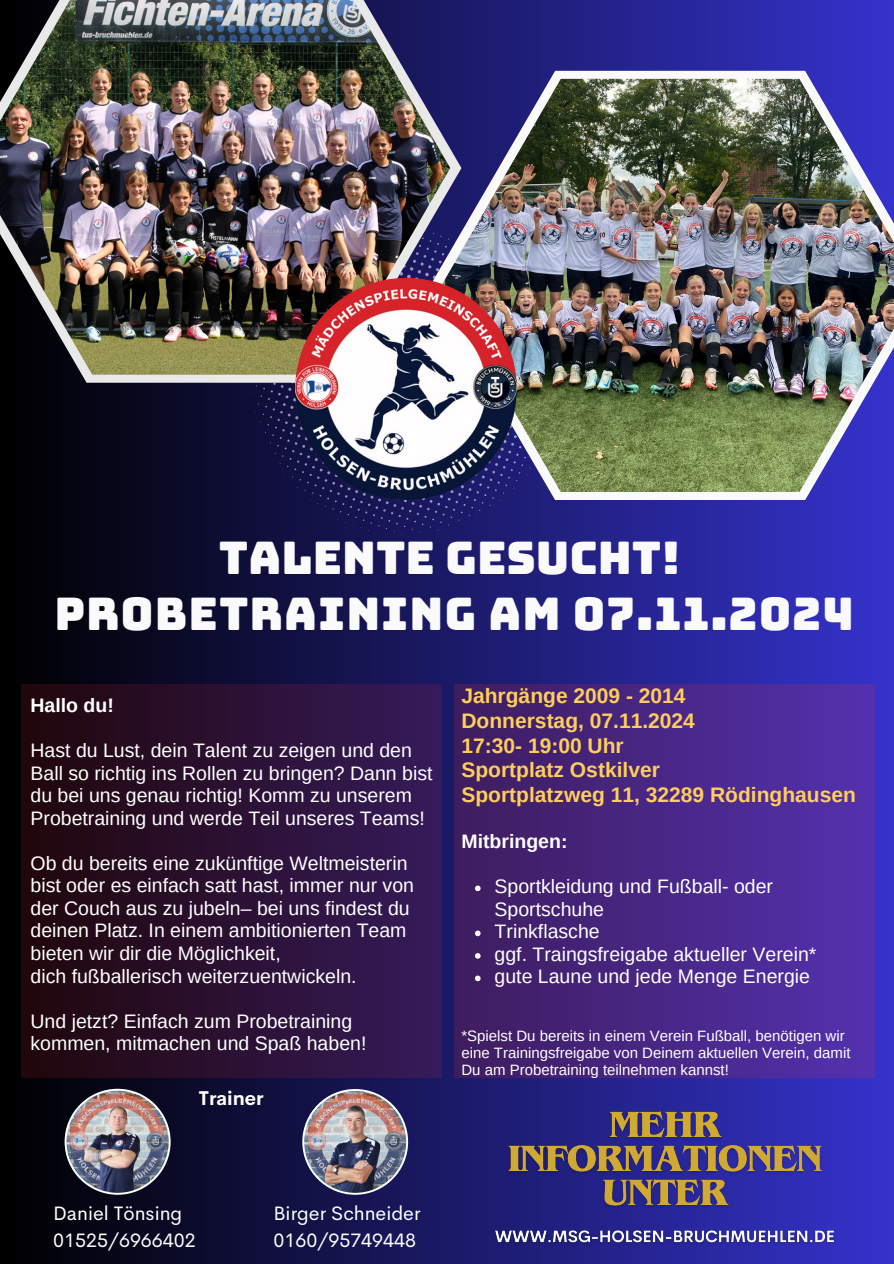
<style>
.page{position:relative;width:894px;height:1264px;background:#fff}
.page>*{position:absolute;margin:0;border:0;box-sizing:border-box;transform-origin:0 0}
.t1{font:45px/56.2px "Bungee";letter-spacing:.025em;color:#fafafb;text-align:center}
.t2{font:700 21px/24.8px "Arimo";color:#ffce5a}
.t3{font:19.5px/22.5px "Arimo";color:#fff}
.t4{font:19.5px/27px "Cerebri Sans";color:#fff}
.t5{font:700 19.5px "Arimo";color:#fff}
.t6{font:700 19.5px "Cerebri Sans";color:#fff}
.t7{font:15px/16.8px "Arimo";color:#fff}
</style>
<div class="page">
<div style="left:0;top:0;width:893px;height:1263px;background:linear-gradient(to right,#000,#3533cb)"></div>
<svg style="left:251px;top:383px;width:310px;height:154px;background:#181753"></svg>
<svg style="left:430px;top:71px;width:463px;height:429px"></svg>
<img style="left:449px;top:79px;width:444px;height:413px">
<svg style="left:0;top:0;width:461px;height:383px;background:#66668a"></svg>
<img style="left:0;top:0;width:450px;height:375px">
<img style="left:295px;top:278px;width:222px;height:222px;border-radius:50%">
<div style="left:21px;top:684px;width:420px;height:393px;background:linear-gradient(to right,#21070a,#361b5b)"></div>
<div style="left:454px;top:684px;width:420px;height:393px;background:linear-gradient(to right,#3e1d5e,#5331af)"></div>
<svg style="left:475px;top:885px;width:5px;height:6px"></svg>
<svg style="left:475px;top:930px;width:5px;height:6px"></svg>
<svg style="left:475px;top:953px;width:5px;height:5px"></svg>
<svg style="left:475px;top:975px;width:5px;height:6px"></svg>
<img style="left:302px;top:1088px;width:106px;height:106px">
<img style="left:65px;top:1088px;width:105px;height:106px">
<img style="left:488px;top:1104px;width:353px;height:147px">
<p class="t1" style="left:54px;top:529px;width:801px">TALENTE GESUCHT!<br>PROBETRAINING AM 07.11.2024</p>
<h1 class="t5" style="left:31px;top:694px;width:85px">Hallo du!</h1>
<h3 class="t3" style="left:31px;top:739px;width:403px">Hast du Lust, dein Talent zu zeigen und den Ball so richtig ins Rollen zu bringen? Dann bist du bei uns genau richtig! Komm zu unserem Probetraining und werde Teil unseres Teams!</h3>
<h4 class="t3" style="left:31px;top:852px;width:385px">Ob du bereits eine zukünftige Weltmeisterin bist oder es einfach satt hast, immer nur von der Couch aus zu jubeln– bei uns findest du deinen Platz. In einem ambitionierten Team bieten wir dir die Möglichkeit,<br>dich fußballerisch weiterzuentwickeln.</h4>
<h4 class="t3" style="left:31px;top:1009px;width:337px">Und jetzt? Einfach zum Probetraining kommen, mitmachen und Spaß haben!</h4>
<p class="t6" style="left:199px;top:1085px;width:66px">Trainer</p>
<h4 class="t2" style="left:461px;top:683px;width:396px">Jahrgänge 2009 - 2014<br>Donnerstag, 07.11.2024<br>17:30- 19:00 Uhr<br>Sportplatz Ostkilver<br>Sportplatzweg 11, 32289 Rödinghausen</h4>
<p class="t5" style="left:461px;top:830px;width:108px">Mitbringen:</p>
<h3 class="t3" style="left:494px;top:875px;width:280px">Sportkleidung und Fußball- oder<br>Sportschuhe</h3>
<h4 class="t3" style="left:494px;top:920px;width:106px">Trinkflasche</h4>
<p class="t3" style="left:494px;top:942px;width:323px">ggf. Traingsfreigabe aktueller Verein*</p>
<h4 class="t3" style="left:494px;top:965px;width:317px">gute Laune und jede Menge Energie</h4>
<h3 class="t7" style="left:461px;top:1027px;width:390px">*Spielst Du bereits in einem Verein Fußball, benötigen wir eine Trainingsfreigabe von Deinem aktuellen Verein, damit<br>Du am Probetraining teilnehmen kannst!</h3>
<p class="t4" style="left:53px;top:1199px;width:144px">Daniel Tönsing<br>01525/6966402</p>
<p class="t4" style="left:273px;top:1199px;width:149px">Birger Schneider<br>0160/95749448</p>
</div>
